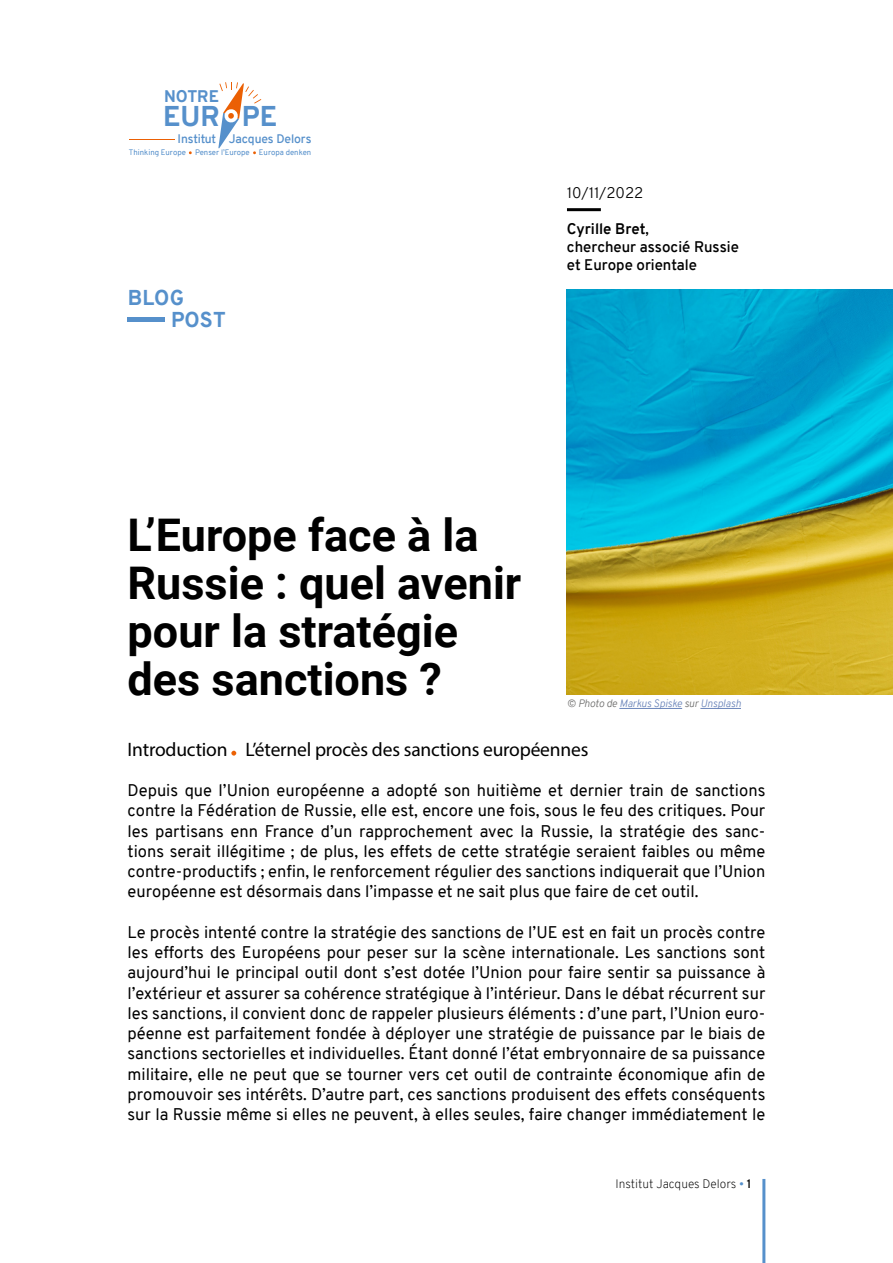
<style>
.page{position:relative;width:893px;height:1263px;background:#fff}
.page>*{position:absolute;margin:0;border:0;box-sizing:border-box;transform-origin:0 0}
.t1{font:700 45px/48px "Roboto";color:#000}
.t2{font:800 27.9px "Overpass";color:#5690cb}
.t3{font:800 21px/22.2px "Overpass";letter-spacing:.01em;color:#5690cb}
.t4{font:19.5px "Myriad Pro";letter-spacing:-.01em;color:#000}
.t5{font:16.5px/20.2px "Overpass";color:#000;text-align:justify}
.t6{font:800 16.5px "Overpass";color:#5690cb}
.t7{font:600 15px/18px "Overpass";color:#000}
.t8{font:300 15px "Overpass";color:#000}
.t9{font:600 12.15px "Overpass";letter-spacing:-.01em;color:#5690cb}
.t10{font:200 12px "Overpass";color:#000}
.t11{font:italic 300 10.5px "Overpass";letter-spacing:-.01em;color:#6a84b9}
.t12{font:7.8px "Overpass";color:#5690cb}
.s1{font-weight:700}
.s2{color:#6f6f6e}
.s3{font-weight:300;color:#5690cb}
.s4{font-weight:600}
</style>
<div class="page">
<hr style="left:762px;top:1179px;width:3px;height:84px;background:#5690cb">
<hr style="left:567px;top:208px;width:34px;height:3px;background:#000">
<svg style="left:231px;top:751px;width:5px;height:5px"></svg>
<hr style="left:619px;top:708px;width:63px;height:1px;background:#6a84b9">
<hr style="left:700px;top:708px;width:41px;height:1px;background:#6a84b9">
<div style="left:128px;top:317px;width:37px;height:5px;background:#5690cb"></div>
<hr style="left:129px;top:139px;width:46px;height:1px;background:#eb6004">
<svg style="left:218px;top:82px;width:43px;height:72px"></svg>
<img style="left:567px;top:289px;width:326px;height:406px">
<p class="t6" style="left:164px;top:85px;width:56px">NOTRE</p>
<h2 class="t2" style="left:163px;top:96px;width:116px">EUR PE</h2>
<p class="t9" style="left:178px;top:130px;width:135px">Institut Jacques Delors</p>
<p class="t12" style="left:129px;top:147px;width:184px">Thinking Europe Penser l’Europe Europa denken</p>
<p class="t3" style="left:171px;top:287px;width:56px;text-indent:-43px">BLOG<br>POST</p>
<p class="t8" style="left:567px;top:182px;width:78px">10/11/2022</p>
<p class="t7" style="left:567px;top:219px;width:173px"><span class="s1">Cyrille Bret</span>,<br>chercheur associé Russie et Europe orientale</p>
<h1 class="t1" style="left:128px;top:509px;width:395px">L’Europe face à la<br>Russie : quel avenir pour la stratégie des sanctions ?</h1>
<p class="t11" style="left:567px;top:696px;width:176px"><span class="s2">© Photo de</span> Markus Spiske <span class="s2">sur</span> Unsplash</p>
<p class="t4" style="left:128px;top:737px;width:462px">Introduction L’éternel procès des sanctions européennes</p>
<p class="t5" style="left:128px;top:780px;width:639px">Depuis que l’Union européenne a adopté son huitième et dernier train de sanctions contre la Fédération de Russie, elle est, encore une fois, sous le feu des critiques. Pour les partisans enn France d’un rapprochement avec la Russie, la stratégie des sanc&shy;tions serait illégitime ; de plus, les effets de cette stratégie seraient faibles ou même contre-productifs ; enfin, le renforcement régulier des sanctions indiquerait que l’Union européenne est désormais dans l’impasse et ne sait plus que faire de cet outil.</p>
<p class="t5" style="left:128px;top:922px;width:639px">Le procès intenté contre la stratégie des sanctions de l’UE est en fait un procès contre les efforts des Européens pour peser sur la scène internationale. Les sanctions sont aujourd’hui le principal outil dont s’est dotée l’Union pour faire sentir sa puissance à l’extérieur et assurer sa cohérence stratégique à l’intérieur. Dans le débat récurrent sur les sanctions, il convient donc de rappeler plusieurs éléments : d’une part, l’Union euro&shy;péenne est parfaitement fondée à déployer une stratégie de puissance par le biais de sanctions sectorielles et individuelles. Étant donné l’état embryonnaire de sa puissance militaire, elle ne peut que se tourner vers cet outil de contrainte économique afin de promouvoir ses intérêts. D’autre part, ces sanctions produisent des effets conséquents sur la Russie même si elles ne peuvent, à elles seules, faire changer immédiatement le</p>
<p class="t10" style="left:615px;top:1175px;width:138px">Institut Jacques Delors <span class="s3">•</span> <span class="s4">1</span></p>
</div>
